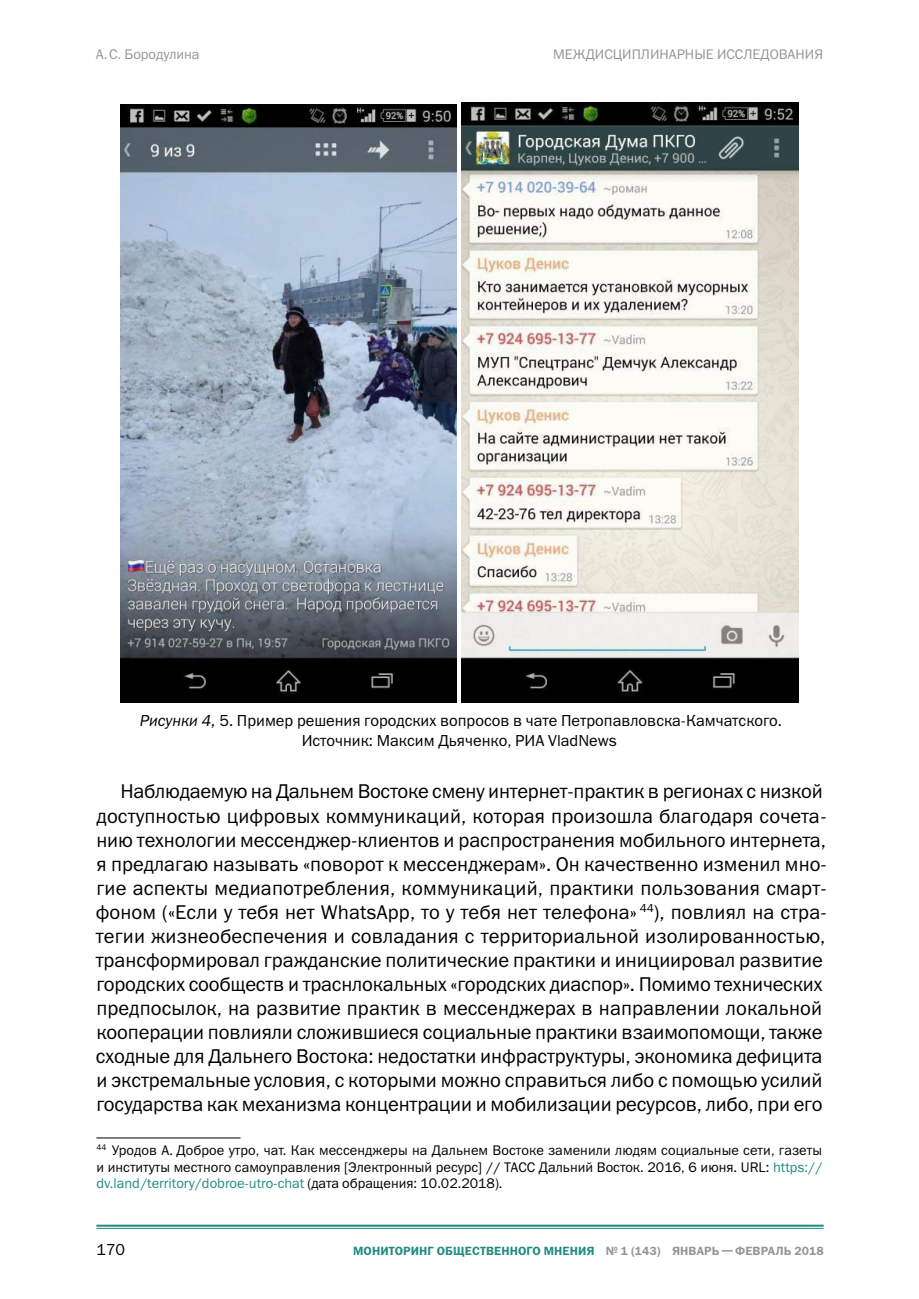
<style>
.page{position:relative;width:919px;height:1299px;background:#fff}
.page>*{position:absolute;margin:0;border:0;box-sizing:border-box;transform-origin:0 0}
.GENERAL_TEXT{font:20px/24px "Franklin Gothic ITC";letter-spacing:-.005em;color:#000}
.Picture_number_and_t{font:16px/19.2px "Franklin Gothic ITC";color:#000;text-align:center}
.footnote_text{font:14px/16.8px "Franklin Gothic ITC";color:#000;text-align:justify}
.t1{font:14px "Franklin Gothic ITC";color:#959595}
.t2{font:600 12px "Franklin Gothic ITC";letter-spacing:.01em;color:#208b7f}
.t3{font:600 12px "Franklin Gothic ITC";letter-spacing:.005em;color:#959595}
.s1{font-style:italic}
.s2{color:#208b7f}
.s3{color:#959595}
</style>
<div class="page">
<hr style="left:96px;top:1224px;width:727px;height:2px;background:#208b7f">
<hr style="left:96px;top:1227px;width:727px;height:1px;background:#208b7f">
<img style="left:120px;top:105px;width:336px;height:597px">
<img style="left:461px;top:102px;width:337px;height:600px">
<hr style="left:96px;top:1137px;width:144px;height:1px;background:#000">
<p class="t1" style="left:96px;top:46px;width:105px">А.С. Бородулина</p>
<p class="t1" style="left:553px;top:46px;width:271px">МЕЖДИСЦИПЛИНАРНЫЕ ИССЛЕДОВАНИЯ</p>
<p class="Picture_number_and_t" style="left:140px;top:711px;width:643px"><span class="s1">Рисунки 4,</span> 5. Пример решения городских вопросов в чате Петропавловска-Камчатского.<br>Источник: Максим Дьяченко, РИА VladNews</p>
<p class="GENERAL_TEXT" style="left:96px;top:779px;width:732px;text-indent:25px">Наблюдаемую на Дальнем Востоке смену интернет-практик в регионах с низкой доступностью цифровых коммуникаций, которая произошла благодаря сочета&shy;нию технологии мессенджер-клиентов и распространения мобильного интернета, я предлагаю называть «поворот к мессенджерам». Он качественно изменил мно&shy;гие аспекты медиапотребления, коммуникаций, практики пользования смарт&shy;фоном («Если у тебя нет WhatsApp, то у тебя нет телефона» <sup>44</sup>), повлиял на стра&shy;тегии жизнеобеспечения и совладания с территориальной изолированностью, трансформировал гражданские политические практики и инициировал развитие городских сообществ и траснлокальных «городских диаспор». Помимо технических предпосылок, на развитие практик в мессенджерах в направлении локальной кооперации повлияли сложившиеся социальные практики взаимопомощи, также сходные для Дальнего Востока: недостатки инфраструктуры, экономика дефицита и экстремальные условия, с которыми можно справиться либо с помощью усилий государства как механизма концентрации и мобилизации ресурсов, либо, при его</p>
<p class="footnote_text" style="left:96px;top:1141px;width:727px"><sup>44</sup> Уродов А. Доброе утро, чат. Как мессенджеры на Дальнем Востоке заменили людям социальные сети, газеты и институты местного самоуправления [Электронный ресурс] // ТАСС Дальний Восток. 2016, 6 июня. URL: <span class="s2">https:// dv.land/territory/dobroe-utro-chat</span> (дата обращения: 10.02.2018).</p>
<p class="Picture_number_and_t" style="left:96px;top:1239px;width:30px">170</p>
<p class="t2" style="left:353px;top:1243px;width:328px">МОНИТОРИНГ ОБЩЕСТВЕННОГО МНЕНИЯ <span class="s3">№ 1 (143) янв</span></p>
<p class="t3" style="left:696px;top:1243px;width:57px">арь—февр</p>
<p class="t3" style="left:768px;top:1243px;width:57px">аль 2018</p>
</div>
